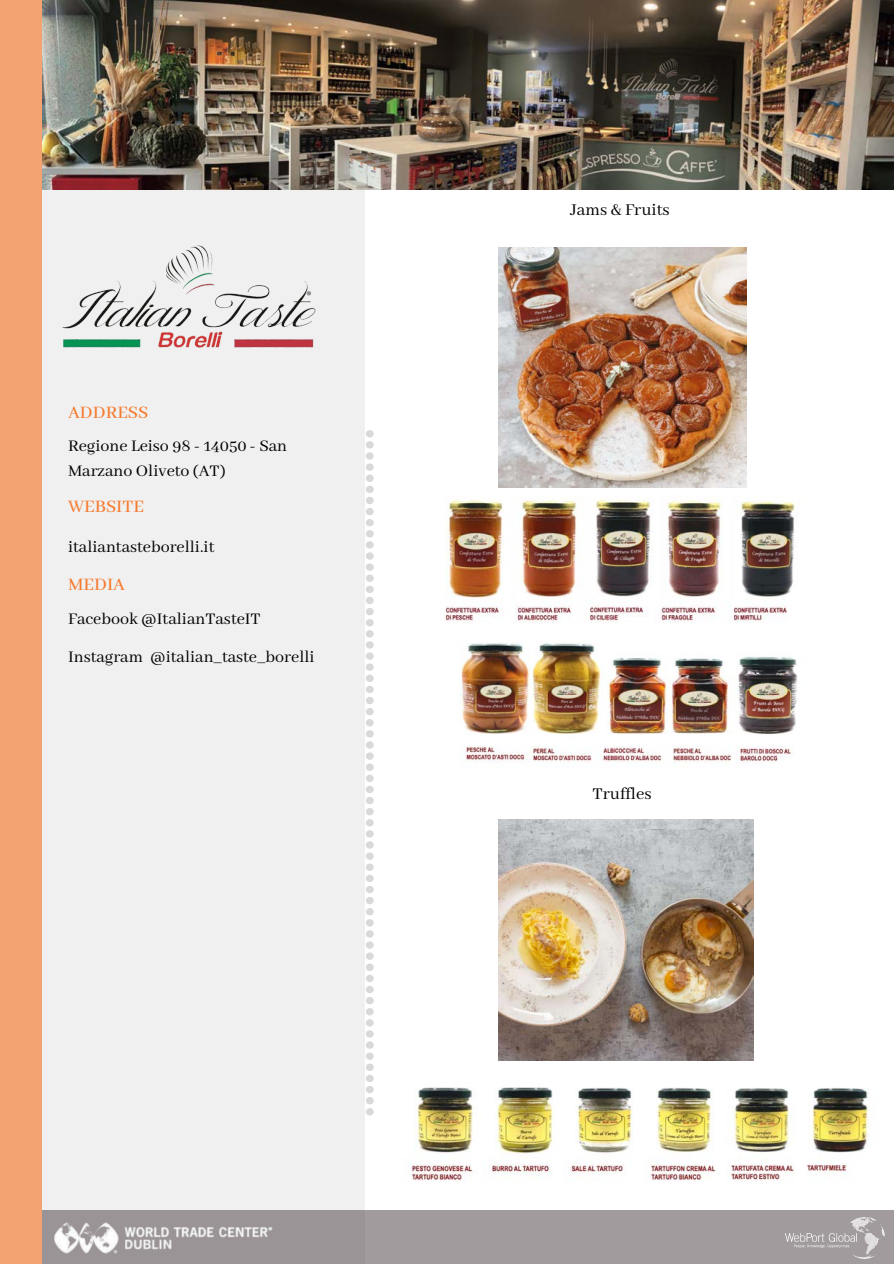
<style>
.page{position:relative;width:894px;height:1264px;background:#fff}
.page>*{position:absolute;margin:0;border:0;box-sizing:border-box;transform-origin:0 0}
.t1{font:500 19.5px "Abhaya Libre";color:#f67b30}
.t2{font:18.45px "Abhaya Libre";color:#000}
.t3{font:18px/25px "Abhaya Libre";color:#000}
</style>
<div class="page">
<div style="left:0;top:0;width:364px;height:1263px;background:#f0f0f0"></div>
<svg style="left:366px;top:430px;width:7px;height:685px"></svg>
<div style="left:0;top:0;width:42px;height:1263px;background:#f3a372"></div>
<div style="left:42px;top:1210px;width:851px;height:53px;background:#a29b9e"></div>
<img style="left:54px;top:1222px;width:219px;height:32px">
<img style="left:785px;top:1217px;width:99px;height:40px">
<img style="left:42px;top:0;width:851px;height:189px">
<img style="left:62px;top:245px;width:254px;height:103px">
<img style="left:498px;top:247px;width:247px;height:240px">
<img style="left:445px;top:499px;width:350px;height:124px">
<img style="left:460px;top:643px;width:338px;height:123px">
<img style="left:498px;top:819px;width:255px;height:241px">
<img style="left:411px;top:1087px;width:458px;height:94px">
<p class="t1" style="left:68px;top:402px;width:82px">ADDRESS</p>
<p class="t3" style="left:68px;top:434px;width:221px">Regione Leiso 98 - 14050 - San<br>Marzano Oliveto (AT)</p>
<p class="t1" style="left:68px;top:495px;width:77px">WEBSITE</p>
<p class="t3" style="left:68px;top:534px;width:148px">italiantasteborelli.it</p>
<p class="t1" style="left:68px;top:574px;width:58px">MEDIA</p>
<p class="t3" style="left:68px;top:607px;width:194px">Facebook @ItalianTasteIT</p>
<p class="t3" style="left:68px;top:645px;width:248px">Instagram @italian_taste_borelli</p>
<p class="t2" style="left:570px;top:199px;width:101px">Jams &amp; Fruits</p>
<p class="t2" style="left:592px;top:783px;width:61px">Truffles</p>
</div>
